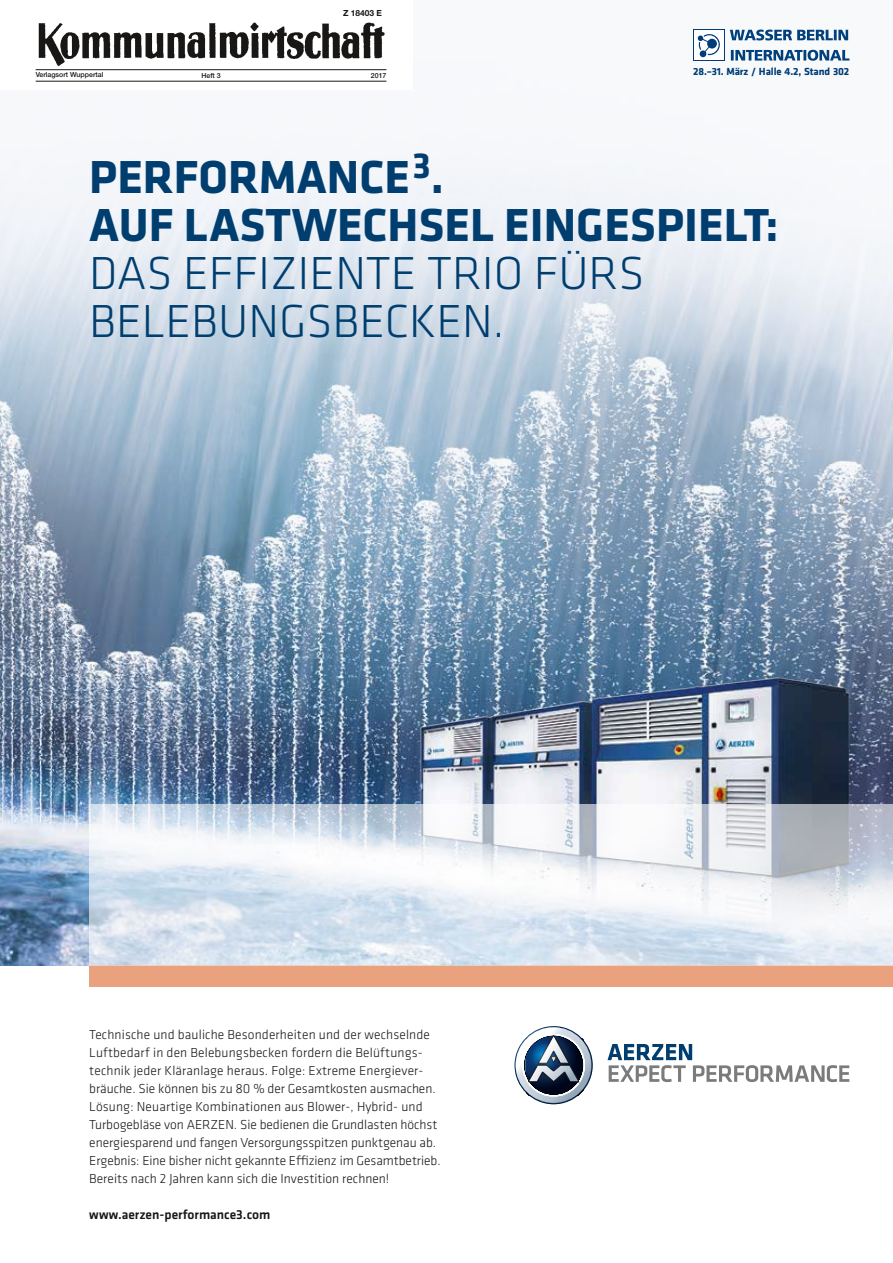
<style>
.page{position:relative;width:893px;height:1263px;background:#fff}
.page>*{position:absolute;margin:0;border:0;box-sizing:border-box;transform-origin:0 0}
.t1{font:700 48px/48px "Klavika";color:#003e6f}
.t2{font:300 48px/48px "Klavika";color:#003e6f}
.t3{font:300 13.5px/18px "Klavika";color:#181716}
.t4{font:500 13.5px "Klavika";color:#181716}
.t5{font:700 10.65px "Klavika";letter-spacing:-.01em;color:#003e76}
.t6{font:700 8.4px "Helvetica Neue";color:#181716}
.t7{font:500 7.05px "Helvetica Neue LT Std";color:#181716}
</style>
<div class="page">
<img style="left:0;top:29px;width:893px;height:936px">
<div style="left:89px;top:965px;width:804px;height:21px;background:#e9a27d"></div>
<img style="left:380px;top:670px;width:484px;height:134px">
<svg style="left:89px;top:804px;width:804px;height:161px"></svg>
<svg style="left:515px;top:1026px;width:77px;height:78px"></svg>
<svg style="left:532px;top:1043px;width:27px;height:27px"></svg>
<svg style="left:607px;top:1044px;width:242px;height:38px"></svg>
<img style="left:756px;top:30px;width:92px;height:10px">
<div style="left:693px;top:30px;width:31px;height:31px;background:#003b7c"></div>
<div style="left:694px;top:30px;width:30px;height:30px;background:#fff"></div>
<svg style="left:698px;top:34px;width:22px;height:23px"></svg>
<div style="left:0;top:0;width:413px;height:89px;background:#fff"></div>
<img style="left:38px;top:22px;width:347px;height:44px">
<hr style="left:36px;top:69px;width:350px;height:1px;background:#181716">
<hr style="left:36px;top:81px;width:350px;height:1px;background:#181716">
<p class="t6" style="left:343px;top:7px;width:40px">Z 18403 E</p>
<p class="t7" style="left:36px;top:71px;width:69px">Verlagsort Wuppertal</p>
<p class="t7" style="left:201px;top:71px;width:21px">Heft 3</p>
<p class="t7" style="left:371px;top:71px;width:17px">2017</p>
<p class="t5" style="left:693px;top:64px;width:158px">28.–31. MÄRZ / HALLE 4.2, STAND 302</p>
<h1 class="t1" style="left:89px;top:151px;width:691px">PERFORMANCE<sup>3</sup>.<br>AUF LASTWECHSEL EINGESPIELT:</h1>
<h1 class="t2" style="left:89px;top:249px;width:557px">DAS EFFIZIENTE TRIO FÜRS<br>BELEBUNGSBECKEN.</h1>
<p class="t3" style="left:89px;top:1025px;width:353px">Technische und bauliche Besonderheiten und der wechselnde Luftbedarf in den Belebungsbecken fordern die Belüftungs&shy;technik jeder Kläranlage heraus. Folge: Extreme Energiever&shy;bräuche. Sie können bis zu 80 % der Gesamtkosten ausmachen.<br>Lösung: Neuartige Kombinationen aus Blower-, Hybrid- und Turbogebläse von AERZEN. Sie bedienen die Grundlasten höchst energiesparend und fangen Versorgungsspitzen punktgenau ab.<br>Ergebnis: Eine bisher nicht gekannte Effizienz im Gesamtbetrieb.<br>Bereits nach 2 Jahren kann sich die Investition rechnen!</p>
<p class="t4" style="left:89px;top:1205px;width:183px">www.aerzen-performance3.com</p>
</div>
